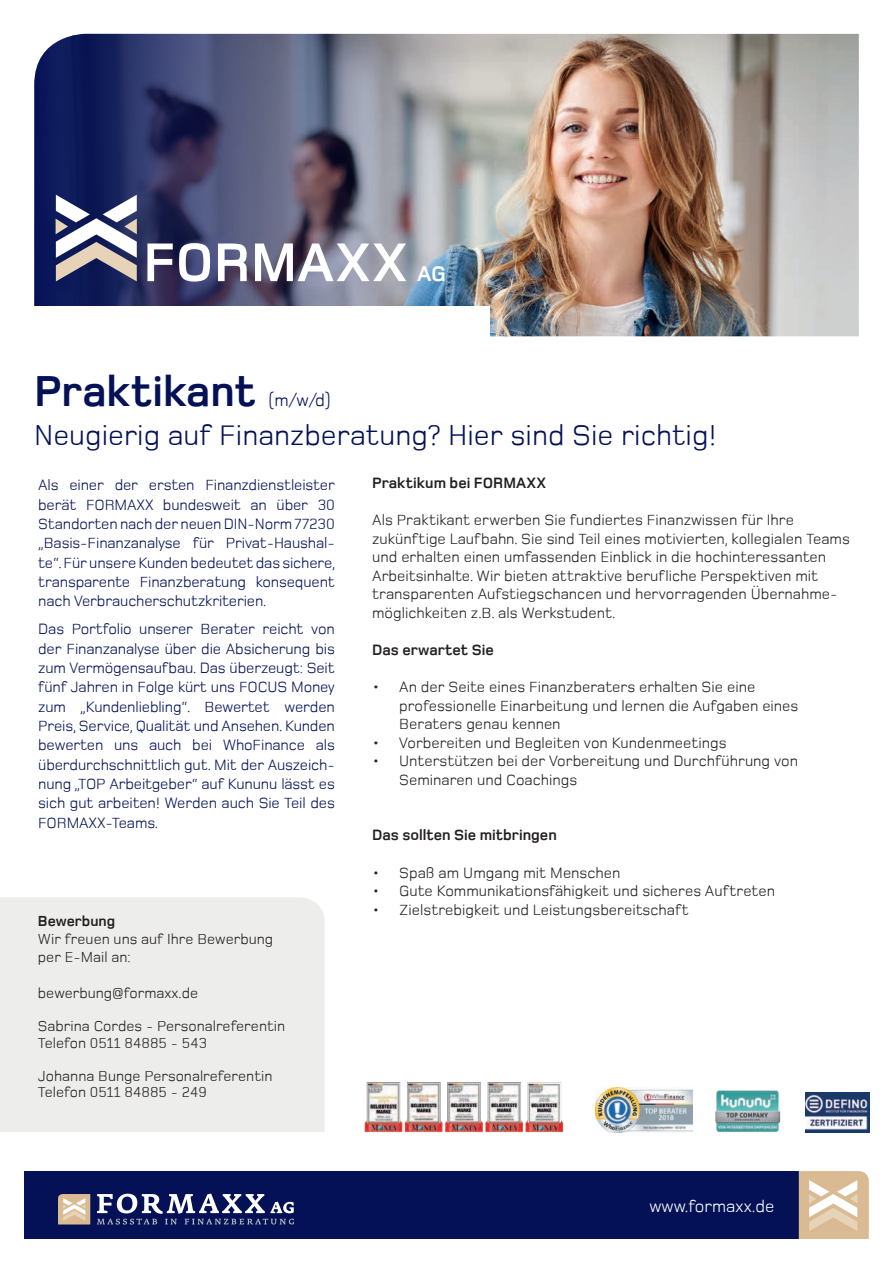
<style>
.page{position:relative;width:893px;height:1263px;background:#fff}
.page>*{position:absolute;margin:0;border:0;box-sizing:border-box;transform-origin:0 0}
.t1{font:700 56.4px "Foundry Monoline";color:#fff}
.t2{font:700 44.55px "Foundry Monoline";color:#041156}
.t3{font:29.7px "Foundry Monoline";color:#041156}
.t4{font:700 22.05px "Foundry Monoline";color:#fff}
.t5{font:17.7px "Foundry Monoline";color:#041156}
.t6{font:17.4px "Foundry Monoline";color:#fff}
.t7{font:15.45px/18.6px "Foundry Monoline";color:#231f20}
.t8{font:15.45px/19.4px "Foundry Monoline";letter-spacing:-.01em;color:#041156;text-align:justify}
.t9{font:700 15.45px "Foundry Monoline";color:#231f20}
.t10{font:15px/16.5px "Foundry Monoline";color:#231f20}
.t11{font:700 15px "Foundry Monoline";color:#231f20}
</style>
<div class="page">
<div style="left:24px;top:1171px;width:775px;height:68px;background:#041156"></div>
<svg style="left:58px;top:1194px;width:32px;height:30px"></svg>
<svg style="left:97px;top:1193px;width:197px;height:31px"></svg>
<svg style="left:799px;top:1171px;width:70px;height:68px;background:#e0c8a8"></svg>
<img style="left:715px;top:1090px;width:65px;height:42px">
<img style="left:595px;top:1087px;width:98px;height:45px">
<img style="left:365px;top:1082px;width:199px;height:51px">
<img style="left:805px;top:1092px;width:64px;height:40px">
<div style="left:0;top:897px;width:325px;height:235px;background:#ededec"></div>
<img style="left:34px;top:34px;width:825px;height:302px">
<svg style="left:56px;top:195px;width:81px;height:86px"></svg>
<div style="left:21px;top:307px;width:469px;height:50px;background:#fff"></div>
<h1 class="t1" style="left:143px;top:240px;width:266px">FORMAXX</h1>
<h3 class="t4" style="left:417px;top:265px;width:31px">AG</h3>
<h2 class="t2" style="left:34px;top:374px;width:223px">Praktikant</h2>
<p class="t5" style="left:269px;top:392px;width:62px">(m/w/d)</p>
<h3 class="t3" style="left:34px;top:421px;width:685px">Neugierig auf Finanzberatung? Hier sind Sie richtig!</h3>
<p class="t8" style="left:38px;top:476px;width:299px">Als einer der ersten Finanzdienstleister berät FORMAXX bundesweit an über 30<br>Standorten nach der neuen DIN-Norm 77230 „Basis-Finanzanalyse für Privat-Haushal&shy;te“. Für unsere Kunden bedeutet das sichere, transparente Finanzberatung konsequent nach Verbraucherschutzkriterien.</p>
<p class="t8" style="left:38px;top:620px;width:298px">Das Portfolio unserer Berater reicht von der Finanzanalyse über die Absicherung bis zum Vermögensaufbau. Das überzeugt: Seit fünf Jahren in Folge kürt uns FOCUS Money zum „Kundenliebling“. Bewertet werden Preis, Service, Qualität und Ansehen. Kunden bewerten uns auch bei WhoFinance als überdurchschnittlich gut. Mit der Auszeich&shy;nung „TOP Arbeitgeber“ auf Kununu lässt es sich gut arbeiten! Werden auch Sie Teil des FORMAXX-Teams.</p>
<p class="t11" style="left:38px;top:915px;width:79px">Bewerbung</p>
<p class="t10" style="left:38px;top:931px;width:237px;line-height:18px">Wir freuen uns auf Ihre Bewerbung per E-Mail an:</p>
<p class="t10" style="left:38px;top:985px;width:162px">bewerbung@formaxx.de</p>
<p class="t10" style="left:38px;top:1018px;width:249px">Sabrina Cordes - Personalreferentin<br>Telefon 0511 84885 - 543</p>
<p class="t10" style="left:38px;top:1068px;width:236px">Johanna Bunge Personalreferentin<br>Telefon 0511 84885 - 249</p>
<p class="t9" style="left:372px;top:477px;width:176px">Praktikum bei FORMAXX</p>
<p class="t7" style="left:372px;top:511px;width:479px">Als Praktikant erwerben Sie fundiertes Finanzwissen für Ihre zukünftige Laufbahn. Sie sind Teil eines motivierten, kollegialen Teams und erhalten einen umfassenden Einblick in die hochinteressanten Arbeitsinhalte. Wir bieten attraktive berufliche Perspektiven mit transparenten Aufstiegschancen und hervorragenden Übernahme&shy;möglichkeiten z.B. als Werkstudent.</p>
<p class="t9" style="left:372px;top:644px;width:123px">Das erwartet Sie</p>
<p class="t7" style="left:399px;top:678px;width:401px;text-indent:-27px">• An der Seite eines Finanzberaters erhalten Sie eine professionelle Einarbeitung und lernen die Aufgaben eines<br>Beraters genau kennen</p>
<p class="t7" style="left:372px;top:734px;width:356px">• Vorbereiten und Begleiten von Kundenmeetings</p>
<p class="t7" style="left:399px;top:752px;width:400px;text-indent:-27px">• Unterstützen bei der Vorbereitung und Durchführung von<br>Seminaren und Coachings</p>
<p class="t9" style="left:372px;top:829px;width:186px">Das sollten Sie mitbringen</p>
<p class="t7" style="left:372px;top:863px;width:250px">• Spaß am Umgang mit Menschen</p>
<p class="t7" style="left:372px;top:882px;width:404px">• Gute Kommunikationsfähigkeit und sicheres Auftreten</p>
<p class="t7" style="left:372px;top:900px;width:318px">• Zielstrebigkeit und Leistungsbereitschaft</p>
<p class="t6" style="left:649px;top:1199px;width:127px">www.formaxx.de</p>
</div>
